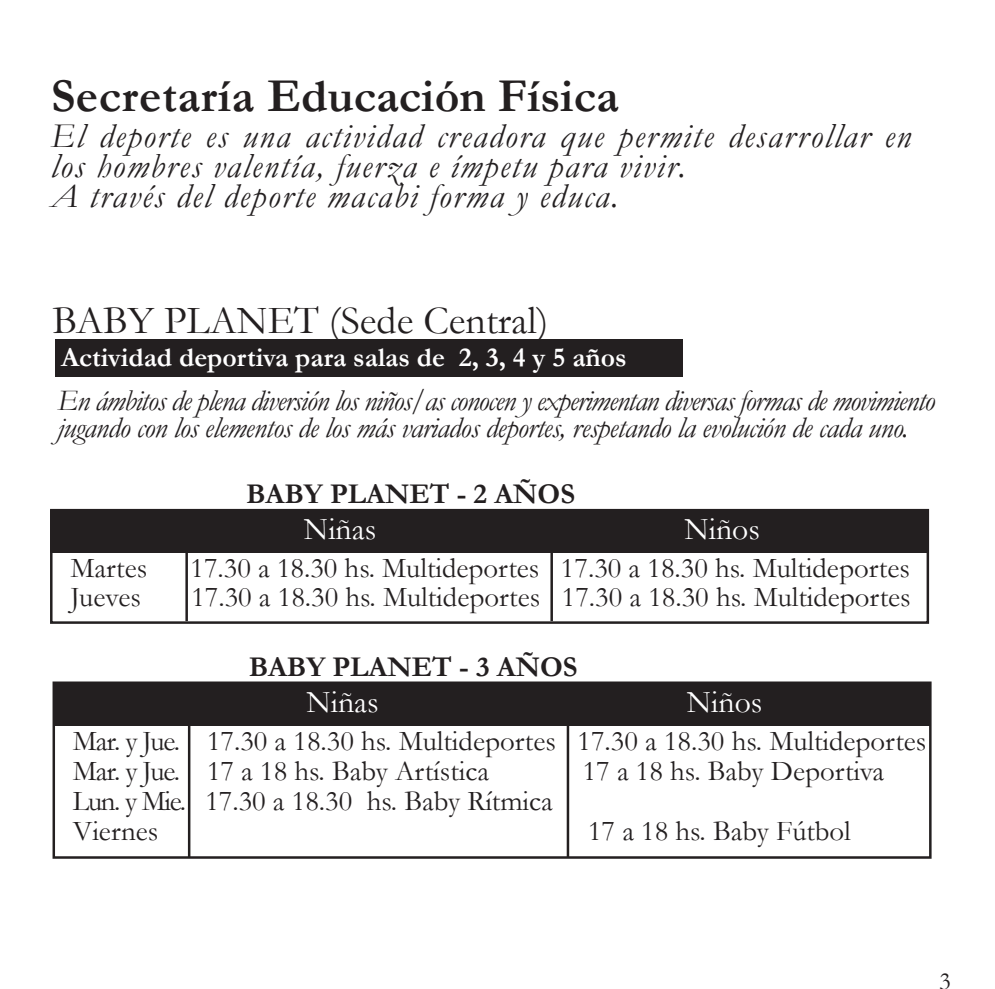
<style>
.page{position:relative;width:995px;height:989px;background:#fff}
.page>*{position:absolute;margin:0;border:0;box-sizing:border-box;transform-origin:0 0}
.t1{font:700 47.5px "Garamond";color:#231f20}
.t2{font:40px "Garamond";color:#231f20}
.t3{font:italic 35px/30px "Garamond";letter-spacing:.045em;color:#231f20}
.t4{font:31.75px "Garamond";color:#fff}
.t5{font:italic 30px/27.5px "Garamond";letter-spacing:-.03em;color:#231f20}
.t6{font:28.75px/30px "Garamond";color:#231f20}
.t7{font:700 28.75px "Garamond";color:#231f20}
.t8{font:700 27.5px "Garamond";color:#fff}
.t9{font:25px "Garamond";color:#231f20}
</style>
<div class="page">
<div style="left:51px;top:510px;width:876px;height:43px;background:#231f20"></div>
<div style="left:50px;top:509px;width:878px;height:114px;border:2px solid #231f20"></div>
<hr style="left:550px;top:552px;width:3px;height:69px;background:#231f20">
<hr style="left:185px;top:552px;width:3px;height:69px;background:#231f20">
<div style="left:53px;top:682px;width:877px;height:43px;background:#231f20"></div>
<div style="left:52px;top:681px;width:879px;height:177px;border:2px solid #231f20"></div>
<hr style="left:566px;top:724px;width:3px;height:133px;background:#231f20">
<hr style="left:188px;top:724px;width:2px;height:133px;background:#231f20">
<div style="left:55px;top:339px;width:627px;height:37px;background:#231f20"></div>
<h1 class="t1" style="left:51px;top:64px;width:569px">Secretaría Educación Física</h1>
<p class="t3" style="left:51px;top:120px;width:861px">El deporte es una actividad creadora que permite desarrollar en los hombres valentía, fuerza e ímpetu para vivir.<br>A través del deporte macabi forma y educa.</p>
<h2 class="t2" style="left:53px;top:293px;width:497px">BABY PLANET (Sede Central)</h2>
<p class="t8" style="left:61px;top:339px;width:567px">Actividad deportiva para salas de 2, 3, 4 y 5 años</p>
<p class="t5" style="left:57px;top:386px;width:879px">En ámbitos de plena diversión los niños/as conocen y experimentan diversas formas de movimiento jugando con los elementos de los más variados deportes, respetando la evolución de cada uno.</p>
<p class="t7" style="left:246px;top:474px;width:330px">BABY PLANET - 2 AÑOS</p>
<p class="t4" style="left:304px;top:508px;width:74px">Niñas</p>
<p class="t4" style="left:684px;top:508px;width:77px">Niños</p>
<p class="t6" style="left:70px;top:552px;width:78px">Martes</p>
<p class="t6" style="left:190px;top:552px;width:720px">17.30 a 18.30 hs. Multideportes 17.30 a 18.30 hs. Multideportes</p>
<p class="t6" style="left:70px;top:581px;width:72px">Jueves</p>
<p class="t6" style="left:191px;top:581px;width:720px">17.30 a 18.30 hs. Multideportes 17.30 a 18.30 hs. Multideportes</p>
<p class="t7" style="left:249px;top:646px;width:330px">BABY PLANET - 3 AÑOS</p>
<p class="t4" style="left:306px;top:680px;width:74px">Niñas</p>
<p class="t4" style="left:686px;top:680px;width:77px">Niños</p>
<p class="t6" style="left:73px;top:724px;width:854px">Mar. y Jue. 17.30 a 18.30 hs. Multideportes 17.30 a 18.30 hs. Multideportes<br>Mar. y Jue. 17 a 18 hs. Baby Artística</p>
<p class="t6" style="left:582px;top:754px;width:303px">17 a 18 hs. Baby Deportiva</p>
<p class="t6" style="left:73px;top:784px;width:481px">Lun. y Mie. 17.30 a 18.30 hs. Baby Rítmica<br>Viernes</p>
<p class="t6" style="left:588px;top:814px;width:264px">17 a 18 hs. Baby Fútbol</p>
<p class="t9" style="left:938px;top:964px;width:13px">3</p>
</div>
